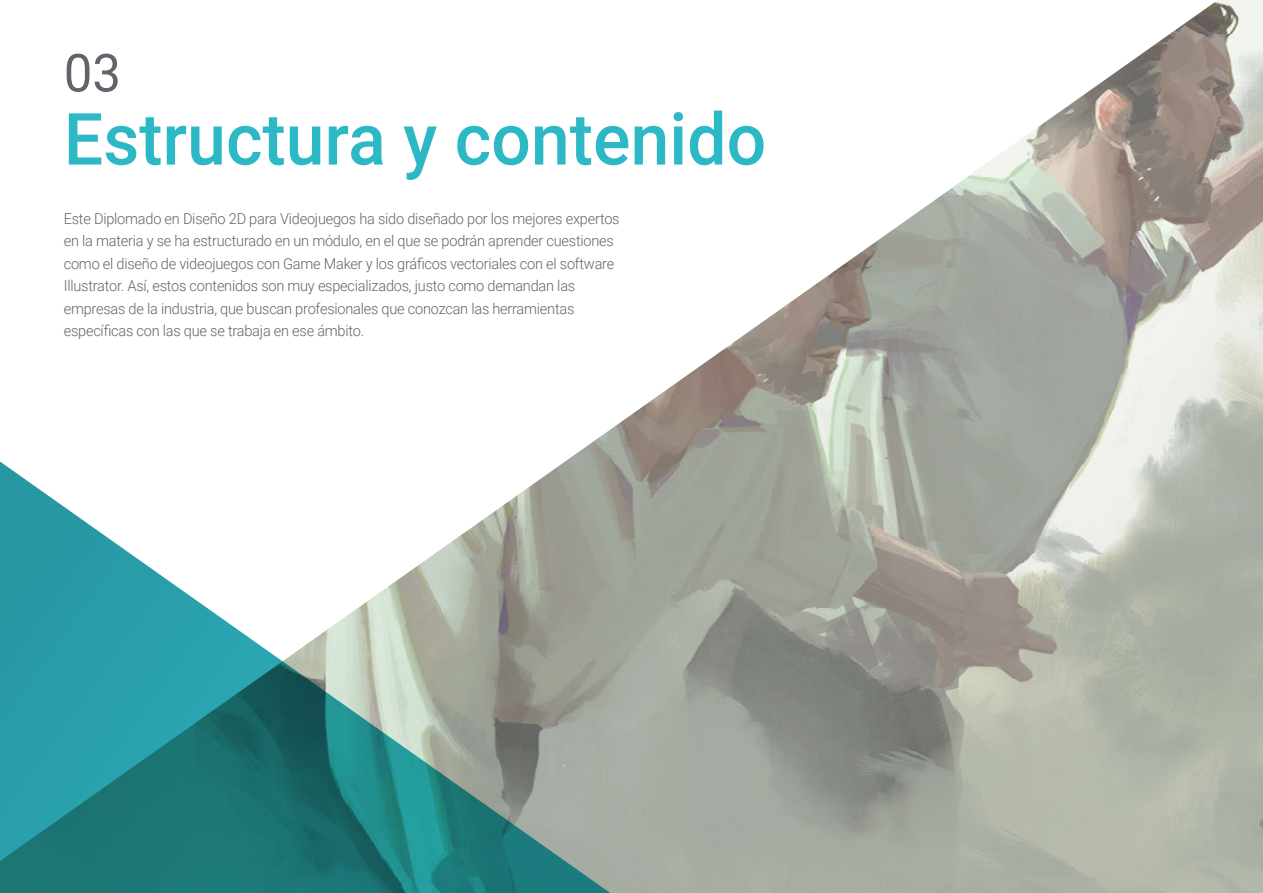
<style>
.page{position:relative;width:1263px;height:893px;background:#fff}
.page>*{position:absolute;margin:0;border:0;box-sizing:border-box;transform-origin:0 0}
.t1{font:500 72px "Roboto";color:#2db8c5}
.t2{font:52.5px "Roboto";color:#61646a}
.t3{font:300 15px/22.5px "Roboto";letter-spacing:-.015em;color:#61646a}
</style>
<div class="page">
<img style="left:587px;top:0;width:676px;height:893px">
<svg style="left:0;top:446px;width:640px;height:447px"></svg>
<h2 class="t2" style="left:64px;top:36px;width:59px">03</h2>
<h1 class="t1" style="left:64px;top:89px;width:704px">Estructura y contenido</h1>
<p class="t3" style="left:64px;top:207px;width:557px">Este Diplomado en Diseño 2D para Videojuegos ha sido diseñado por los mejores expertos en la materia y se ha estructurado en un módulo, en el que se podrán aprender cuestiones como el diseño de videojuegos con Game Maker y los gráficos vectoriales con el software Illustrator. Así, estos contenidos son muy especializados, justo como demandan las empresas de la industria, que buscan profesionales que conozcan las herramientas específicas con las que se trabaja en ese ámbito.</p>
</div>
